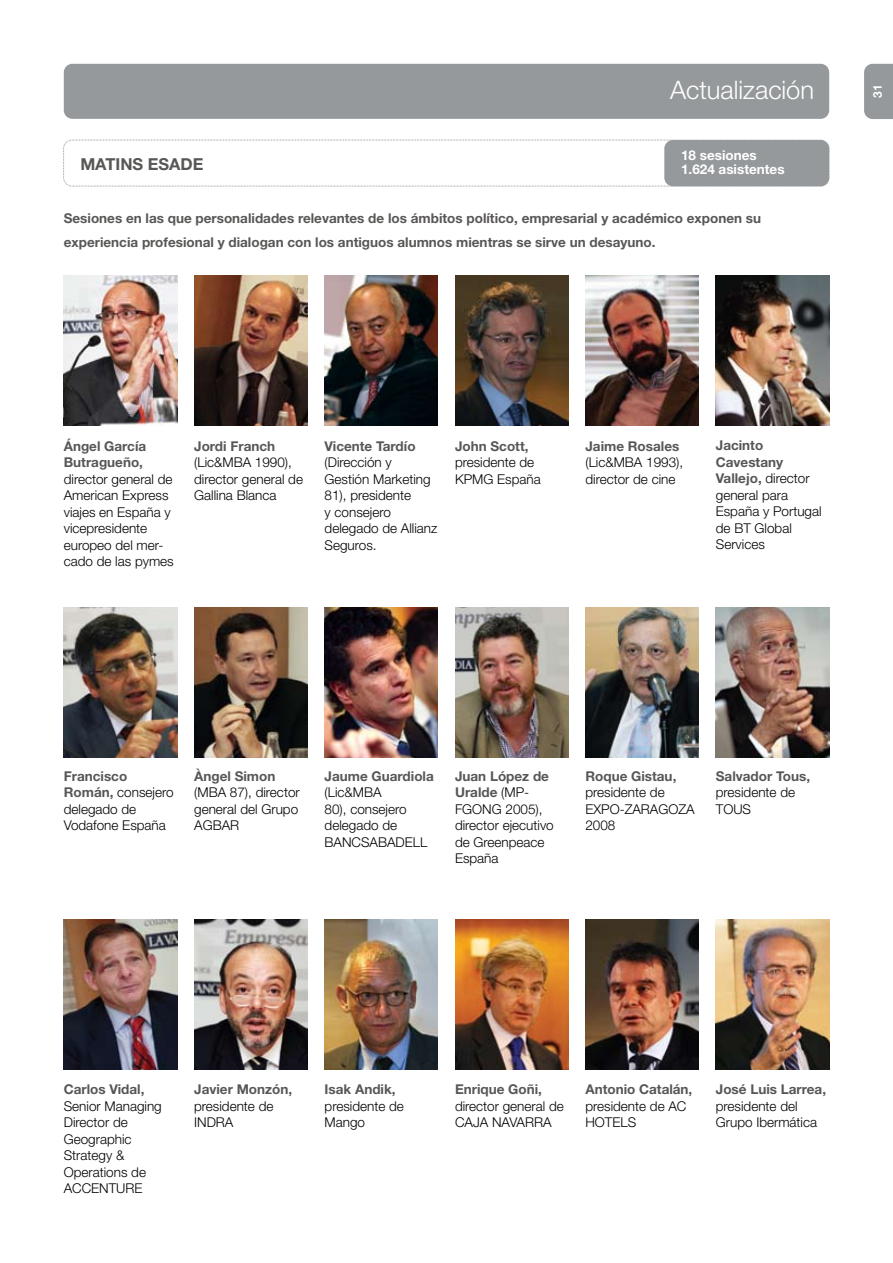
<style>
.page{position:relative;width:893px;height:1263px;background:#fff}
.page>*{position:absolute;margin:0;border:0;box-sizing:border-box;transform-origin:0 0}
.t1{font:300 25.5px "Helvetica Neue";color:#fff}
.t2{font:700 16.5px "Helvetica Neue";color:#595756}
.t3{font:300 13.5px/16.5px "Helvetica Neue";color:#000}
.t4{font:700 13.5px/24px "Helvetica Neue";color:#595756}
.t5{font:700 13.5px/13.5px "Helvetica Neue";color:#fff}
.t6{font:700 12px "Helvetica Neue";color:#fff}
.s1{font-weight:700;color:#595756}
</style>
<div class="page">
<div style="left:864px;top:64px;width:29px;height:55px;background:#95999b"></div>
<img style="left:64px;top:275px;width:113px;height:150px">
<img style="left:64px;top:607px;width:113px;height:150px">
<img style="left:64px;top:919px;width:113px;height:150px">
<img style="left:194px;top:275px;width:113px;height:150px">
<img style="left:194px;top:607px;width:113px;height:150px">
<img style="left:194px;top:919px;width:113px;height:150px">
<img style="left:325px;top:275px;width:113px;height:150px">
<img style="left:325px;top:607px;width:113px;height:150px">
<img style="left:325px;top:919px;width:113px;height:150px">
<img style="left:455px;top:275px;width:113px;height:150px">
<img style="left:455px;top:607px;width:113px;height:150px">
<img style="left:455px;top:919px;width:113px;height:150px">
<img style="left:585px;top:275px;width:114px;height:150px">
<img style="left:585px;top:607px;width:114px;height:150px">
<img style="left:585px;top:919px;width:114px;height:150px">
<img style="left:716px;top:275px;width:113px;height:150px">
<img style="left:716px;top:607px;width:113px;height:150px">
<img style="left:716px;top:919px;width:113px;height:150px">
<div style="left:64px;top:64px;width:765px;height:55px;background:#95999b;border-radius:9px"></div>
<svg style="left:63px;top:140px;width:767px;height:47px"></svg>
<div style="left:664px;top:140px;width:165px;height:46px;background:#95999b;border-radius:9px"></div>
<h1 class="t1" style="left:670px;top:74px;width:146px">Actualización</h1>
<p class="t2" style="left:80px;top:153px;width:125px">MATINS ESADE</p>
<p class="t5" style="left:681px;top:148px;width:105px">18 sesiones<br>1.624 asistentes</p>
<p class="t4" style="left:64px;top:206px;width:699px">Sesiones en las que personalidades relevantes de los ámbitos político, empresarial y académico exponen su experiencia profesional y dialogan con los antiguos alumnos mientras se sirve un desayuno.</p>
<p class="t6" style="left:870px;top:98px;width:15px;rotate:-90deg">31</p>
<p class="t4" style="left:64px;top:437px;width:84px;line-height:16.5px">Ángel García<br>Butragueño,</p>
<p class="t3" style="left:64px;top:470px;width:112px">director general de<br>American Express viajes en España y vicepresidente europeo del mer&shy;cado de las pymes</p>
<p class="t4" style="left:194px;top:433px;width:83px">Jordi Franch</p>
<p class="t3" style="left:194px;top:454px;width:110px">(Lic&amp;MBA 1990), director general de<br>Gallina Blanca</p>
<p class="t4" style="left:325px;top:433px;width:92px">Vicente Tardío</p>
<p class="t3" style="left:325px;top:454px;width:114px">(Dirección y<br>Gestión Marketing<br>81), presidente<br>y consejero delegado de Allianz<br>Seguros.</p>
<p class="t4" style="left:455px;top:433px;width:75px">John Scott,</p>
<p class="t3" style="left:455px;top:454px;width:87px">presidente de<br>KPMG España</p>
<p class="t4" style="left:585px;top:433px;width:95px">Jaime Rosales</p>
<p class="t3" style="left:585px;top:454px;width:99px">(Lic&amp;MBA 1993), director de cine</p>
<p class="t3" style="left:716px;top:437px;width:107px"><span class="s1">Jacinto<br>Cavestany<br>Vallejo,</span> director general para<br>España y Portugal de BT Global<br>Services</p>
<p class="t3" style="left:64px;top:767px;width:111px"><span class="s1">Francisco<br>Román,</span> consejero delegado de<br>Vodafone España</p>
<p class="t4" style="left:194px;top:763px;width:83px">Àngel Simon</p>
<p class="t3" style="left:194px;top:784px;width:107px;text-align:justify">(MBA 87), director general del Grupo AGBAR</p>
<p class="t4" style="left:325px;top:763px;width:111px">Jaume Guardiola</p>
<p class="t3" style="left:325px;top:784px;width:104px">(Lic&amp;MBA<br>80), consejero delegado de<br>BANCSABADELL</p>
<p class="t3" style="left:455px;top:767px;width:100px"><span class="s1">Juan López de<br>Uralde</span> (MP-<br>FGONG 2005), director ejecutivo de Greenpeace<br>España</p>
<p class="t4" style="left:585px;top:763px;width:92px">Roque Gistau,</p>
<p class="t3" style="left:585px;top:784px;width:111px">presidente de<br>EXPO-ZARAGOZA<br>2008</p>
<p class="t4" style="left:716px;top:763px;width:96px">Salvador Tous,</p>
<p class="t3" style="left:716px;top:784px;width:81px">presidente de<br>TOUS</p>
<p class="t4" style="left:64px;top:1077px;width:82px">Carlos Vidal,</p>
<p class="t3" style="left:64px;top:1097px;width:100px">Senior Managing<br>Director de<br>Geographic<br>Strategy &amp;<br>Operations de<br>ACCENTURE</p>
<p class="t4" style="left:194px;top:1077px;width:100px">Javier Monzón,</p>
<p class="t3" style="left:194px;top:1097px;width:81px">presidente de<br>INDRA</p>
<p class="t4" style="left:325px;top:1077px;width:72px">Isak Andik,</p>
<p class="t3" style="left:325px;top:1097px;width:81px">presidente de<br>Mango</p>
<p class="t4" style="left:455px;top:1077px;width:88px">Enrique Goñi,</p>
<p class="t3" style="left:455px;top:1097px;width:110px">director general de<br>CAJA NAVARRA</p>
<p class="t4" style="left:585px;top:1077px;width:108px">Antonio Catalán,</p>
<p class="t3" style="left:585px;top:1097px;width:103px">presidente de AC<br>HOTELS</p>
<p class="t4" style="left:716px;top:1077px;width:112px">José Luis Larrea,</p>
<p class="t3" style="left:716px;top:1097px;width:103px">presidente del<br>Grupo Ibermática</p>
</div>
